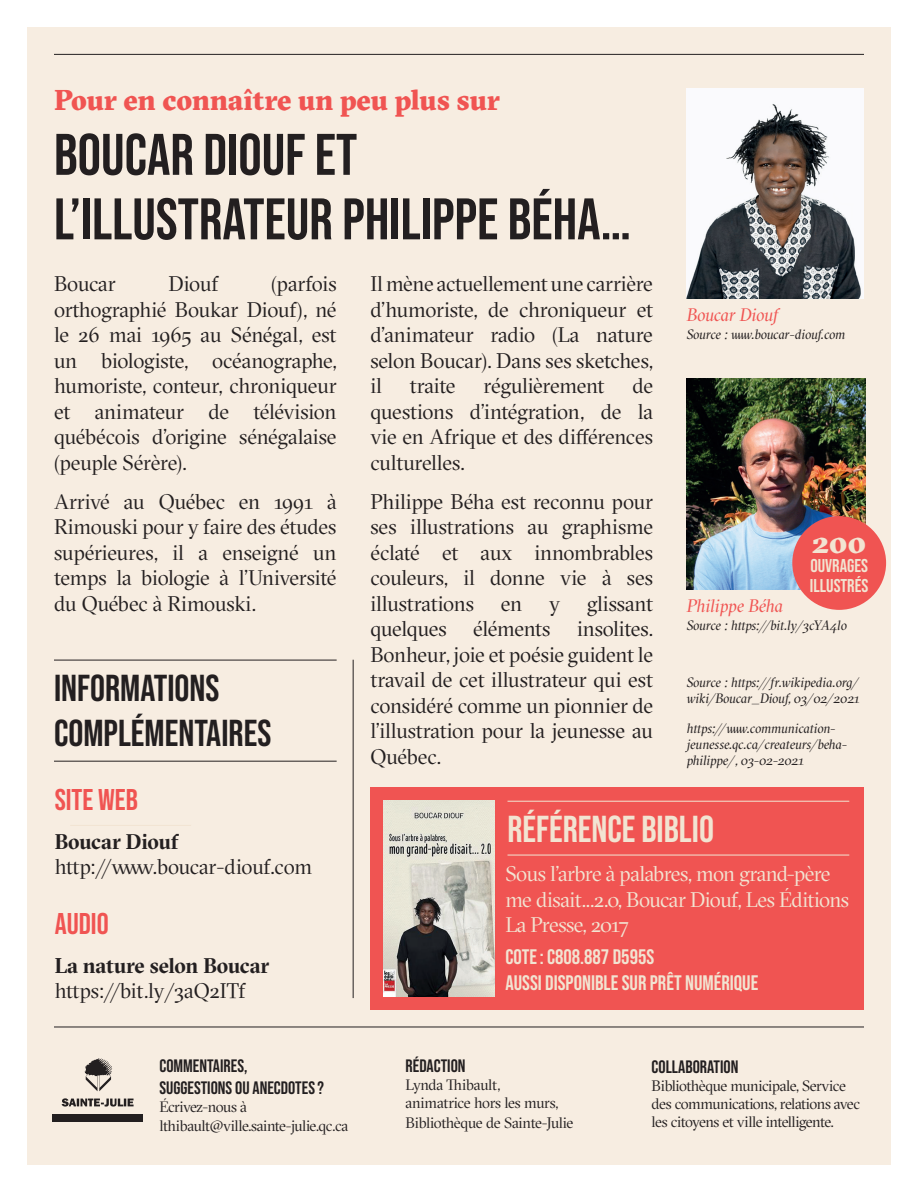
<style>
.page{position:relative;width:918px;height:1188px;background:#fff}
.page>*{position:absolute;margin:0;border:0;box-sizing:border-box;transform-origin:0 0}
.t1{font:58.5px/64.5px "Bebas Neue";color:#231f20}
.t2{font:37.5px/45px "Bebas Neue";color:#231f20}
.t3{font:37.5px "Bebas Neue";color:#f2e4d2}
.t4{font:900 30.9px "GT Sectra Fine";color:#f2e4d2}
.t5{font:30px "Bebas Neue";color:#f05452}
.t6{font:900 28.5px "GT Sectra";letter-spacing:-.01em;color:#f05452}
.t7{font:21px/25.5px "GT Sectra Fine";letter-spacing:-.01em;color:#231f20;text-align:justify}
.t8{font:21px/25.5px "GT Sectra Fine";letter-spacing:-.025em;color:#f2e4d2}
.t9{font:21px/25.2px "Bebas Neue";color:#f2e4d2}
.t10{font:700 21px "GT Sectra Fine";letter-spacing:-.005em;color:#231f20}
.t11{font:18.45px/19.5px "Bebas Neue";color:#f2e4d2}
.t12{font:18px/21.6px "Bebas Neue";color:#231f20}
.t13{font:italic 18px "GT Sectra Fine";letter-spacing:-.005em;color:#f05452}
.t14{font:15px/18px "GT Sectra Fine";letter-spacing:-.03em;color:#231f20}
.t15{font:15px/18px "GT Sectra Fine";letter-spacing:-.01em;color:#231f20}
.t16{font:italic 13.5px/16.2px "GT Sectra Fine";letter-spacing:-.01em;color:#231f20}
</style>
<div class="page">
<div style="left:27px;top:27px;width:864px;height:1137px;background:#f7ede1"></div>
<hr style="left:54px;top:1027px;width:810px;height:1px;background:#231f20">
<svg style="left:62px;top:1098px;width:72px;height:9px"></svg>
<div style="left:52px;top:1114px;width:91px;height:8px;background:#231f20"></div>
<svg style="left:85px;top:1058px;width:27px;height:33px"></svg>
<hr style="left:54px;top:761px;width:283px;height:1px;background:#231f20">
<hr style="left:54px;top:660px;width:283px;height:1px;background:#231f20">
<hr style="left:54px;top:54px;width:810px;height:1px;background:#231f20">
<img style="left:687px;top:89px;width:177px;height:209px">
<img style="left:687px;top:379px;width:178px;height:210px">
<hr style="left:70px;top:825px;width:121px;height:1px;background:#f2e4d2">
<div style="left:370px;top:787px;width:494px;height:223px;background:#f05452"></div>
<img style="left:384px;top:801px;width:111px;height:195px">
<hr style="left:508px;top:855px;width:341px;height:1px;background:#f2e4d2">
<hr style="left:508px;top:801px;width:341px;height:1px;background:#f2e4d2">
<hr style="left:353px;top:660px;width:1px;height:338px;background:#231f20">
<div style="left:792px;top:516px;width:94px;height:94px;background:#f05452;border-radius:50%"></div>
<h3 class="t6" style="left:54px;top:82px;width:447px">Pour en connaître un peu plus sur</h3>
<h1 class="t1" style="left:54px;top:122px;width:578px">BOUCAR DIOUF ET<br>L’ILLUSTRATEUR PHILIPPE BÉHA…</h1>
<p class="t7" style="left:54px;top:271px;width:284px;text-indent:217px">(parfois orthographié Boukar Diouf), né le 26 mai 1965 au Sénégal, est un biologiste, océanographe, humoriste, conteur, chroniqueur et animateur de télévision québécois d’origine sénégalaise (peuple Sérère).</p>
<p class="t7" style="left:54px;top:489px;width:284px">Arrivé au Québec en 1991 à Rimouski pour y faire des études supérieures, il a enseigné un temps la biologie à l’Université du Québec à Rimouski.</p>
<p class="t7" style="left:54px;top:271px;width:63px">Boucar</p>
<p class="t7" style="left:169px;top:271px;width:51px">Diouf</p>
<h2 class="t2" style="left:54px;top:665px;width:219px">INFORMATIONS<br>COMPLÉMENTAIRES</h2>
<p class="t7" style="left:370px;top:271px;width:284px">Il mène actuellement une carrière d’humoriste, de chroniqueur et d’animateur radio (La nature selon Boucar). Dans ses sketches, il</p>
<p class="t7" style="left:370px;top:373px;width:284px;text-indent:262px">de questions d’intégration, de la vie en Afrique et des différences culturelles.</p>
<p class="t7" style="left:370px;top:488px;width:284px">Philippe Béha est reconnu pour ses illustrations au graphisme éclaté et aux innombrables couleurs, il donne vie à ses illustrations</p>
<p class="t7" style="left:410px;top:373px;width:47px">traite</p>
<p class="t7" style="left:483px;top:373px;width:123px">régulièrement</p>
<p class="t7" style="left:501px;top:590px;width:23px">en</p>
<p class="t7" style="left:549px;top:590px;width:13px">y</p>
<p class="t7" style="left:587px;top:590px;width:68px">glissant</p>
<p class="t7" style="left:370px;top:616px;width:284px;text-indent:207px">insolites.<br>Bonheur, joie et poésie guident le travail de cet illustrateur qui est considéré comme un pionnier de l’illustration pour la jeunesse au Québec.</p>
<p class="t7" style="left:370px;top:616px;width:78px">quelques</p>
<p class="t7" style="left:473px;top:616px;width:79px">éléments</p>
<p class="t13" style="left:687px;top:304px;width:93px">Boucar Diouf</p>
<p class="t16" style="left:687px;top:326px;width:160px">Source : www.boucar-diouf.com</p>
<h3 class="t4" style="left:812px;top:522px;width:56px">200</h3>
<p class="t11" style="left:810px;top:556px;width:60px">OUVRAGES<br>ILLUSTRÉS</p>
<p class="t13" style="left:687px;top:595px;width:98px">Philippe Béha</p>
<p class="t16" style="left:687px;top:617px;width:162px">Source : https://bit.ly/3cYA4lo</p>
<p class="t16" style="left:687px;top:674px;width:175px">Source : https://fr.wikipedia.org/ wiki/Boucar_Diouf, 03/02/2021</p>
<p class="t16" style="left:687px;top:720px;width:162px">https://www.communication&shy;jeunesse.qc.ca/createurs/beha&shy;philippe/, 03-02-2021</p>
<h3 class="t5" style="left:55px;top:782px;width:85px">SITE WEB</h3>
<p class="t10" style="left:55px;top:828px;width:125px">Boucar Diouf</p>
<p class="t7" style="left:55px;top:854px;width:259px">http://www.boucar-diouf.com</p>
<h3 class="t5" style="left:55px;top:906px;width:55px">AUDIO</h3>
<p class="t10" style="left:55px;top:952px;width:216px">La nature selon Boucar</p>
<p class="t7" style="left:55px;top:978px;width:192px">https://bit.ly/3aQ2ITf</p>
<p class="t12" style="left:159px;top:1055px;width:166px">COMMENTAIRES,<br>SUGGESTIONS OU ANECDOTES?</p>
<p class="t14" style="left:159px;top:1096px;width:190px;line-height:19.8px">Écrivez-nous à lthibault@ville.sainte-julie.qc.ca</p>
<h2 class="t3" style="left:508px;top:808px;width:208px">RÉFÉRENCE BIBLIO</h2>
<p class="t8" style="left:505px;top:861px;width:345px">Sous l’arbre à palabres, mon grand-père me disait...2.0, Boucar Diouf, Les Éditions<br>La Presse, 2017</p>
<p class="t9" style="left:505px;top:944px;width:254px">COTE: C808.887 D595S<br>AUSSI DISPONIBLE SUR PRÊT NUMÉRIQUE</p>
<p class="t12" style="left:406px;top:1055px;width:62px">RÉDACTION</p>
<p class="t15" style="left:406px;top:1076px;width:154px">Lynda Thibault, animatrice hors les murs,</p>
<p class="t14" style="left:406px;top:1113px;width:169px">Bibliothèque de Sainte-Julie</p>
<p class="t12" style="left:652px;top:1056px;width:88px">COLLABORATION</p>
<p class="t14" style="left:652px;top:1077px;width:210px">Bibliothèque municipale, Service des communications, relations avec les citoyens et ville intelligente.</p>
</div>
